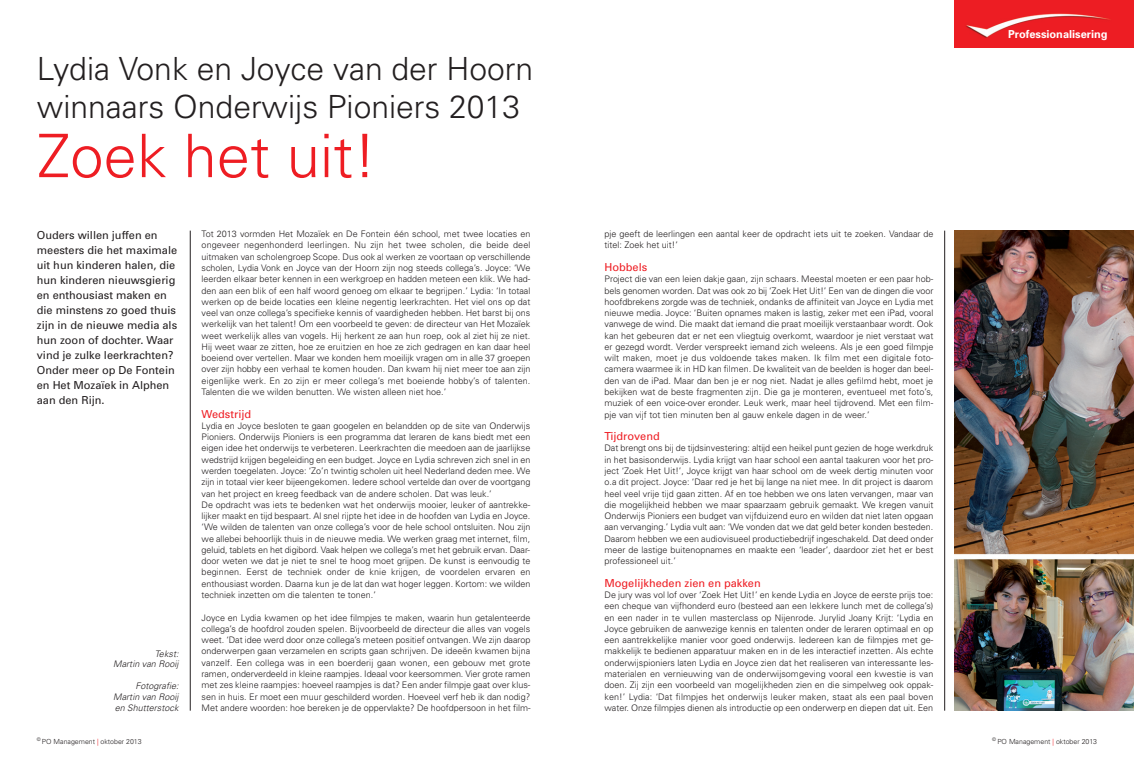
<style>
.page{position:relative;width:1134px;height:766px;background:#fff}
.page>*{position:absolute;margin:0;border:0;box-sizing:border-box;transform-origin:0 0}
.t1{font:300 60px "Univers";color:#ee1d23}
.t2{font:300 31.9px/38.3px "Univers";color:#231f20}
.t3{font:11px/15px "Univers";color:#231f20}
.t4{font:11px "Univers";color:#ee1d23}
.t5{font:700 11px "Univers";color:#fff}
.t6{font:300 9px/11.3px "Univers";color:#231f20;text-align:justify}
.t7{font:italic 300 9px/10.8px "Univers";letter-spacing:.005em;color:#231f20;text-align:right}
.t8{font:300 7px "Univers";color:#231f20}
.s1{color:#ee1d23}
</style>
<div class="page">
<img style="left:954px;top:230px;width:180px;height:480px">
<hr style="left:944px;top:230px;width:1px;height:480px;background:#231f20">
<img style="left:954px;top:0;width:180px;height:47px">
<hr style="left:190px;top:230px;width:1px;height:480px;background:#231f20">
<h2 class="t2" style="left:37px;top:52px;width:498px">Lydia Vonk en Joyce van der Hoorn winnaars Onderwijs Pioniers 2013</h2>
<h1 class="t1" style="left:37px;top:134px;width:341px">Zoek het uit!</h1>
<p class="t3" style="left:37px;top:228px;width:142px">Ouders willen juffen en meesters die het maximale uit hun kinderen halen, die hun kinderen nieuwsgierig en enthousiast maken en die minstens zo goed thuis zijn in de nieuwe media als hun zoon of dochter. Waar vind je zulke leerkrachten?<br>Onder meer op De Fontein en Het Mozaïek in Alphen aan den Rijn.</p>
<p class="t7" style="left:113px;top:648px;width:67px">Tekst:<br>Martin van Rooij</p>
<p class="t7" style="left:113px;top:681px;width:67px;text-align:justify;text-indent:22px">Fotografie:<br>Martin van Rooij en Shutterstock</p>
<p class="t8" style="left:37px;top:738px;width:106px"><sup>©</sup> PO Management <span class="s1">|</span> oktober 2013</p>
<p class="t6" style="left:202px;top:229px;width:330px">Tot 2013 vormden Het Mozaïek en De Fontein één school, met twee locaties en ongeveer negenhonderd leerlingen. Nu zijn het twee scholen, die beide deel uitmaken van scholengroep Scope. Dus ook al werken ze voortaan op verschillende scholen, Lydia Vonk en Joyce van der Hoorn zijn nog steeds collega’s. Joyce: ‘We leerden elkaar beter kennen in een werkgroep en hadden meteen een klik. We had&shy;den aan een blik of een half woord genoeg om elkaar te begrijpen.’ Lydia: ‘In totaal werken op de beide locaties een kleine negentig leerkrachten. Het viel ons op dat veel van onze collega’s specifieke kennis of vaardigheden hebben. Het barst bij ons werkelijk van het talent! Om een voorbeeld te geven: de directeur van Het Mozaïek weet werkelijk alles van vogels. Hij herkent ze aan hun roep, ook al ziet hij ze niet.<br>Hij weet waar ze zitten, hoe ze eruitzien en hoe ze zich gedragen en kan daar heel boeiend over vertellen. Maar we konden hem moeilijk vragen om in alle 37 groepen over zijn hobby een verhaal te komen houden. Dan kwam hij niet meer toe aan zijn eigenlijke werk. En zo zijn er meer collega’s met boeiende hobby’s of talenten.<br>Talenten die we wilden benutten. We wisten alleen niet hoe.’</p>
<p class="t4" style="left:202px;top:409px;width:51px">Wedstrijd</p>
<p class="t6" style="left:202px;top:420px;width:330px;text-align:left">Lydia en Joyce besloten te gaan googelen en belandden op de site van Onderwijs Pioniers. Onderwijs Pioniers is een programma dat leraren de kans biedt met een eigen idee het onderwijs te verbeteren. Leerkrachten die meedoen aan de jaarlijkse wedstrijd krijgen begeleiding en een budget. Joyce en Lydia schreven zich snel in en werden toegelaten. Joyce: ‘Zo’n twintig scholen uit heel Nederland deden mee. We zijn in totaal vier keer bijeengekomen. Iedere school vertelde dan over de voortgang van het project en kreeg feedback van de andere scholen. Dat was leuk.’<br>De opdracht was iets te bedenken wat het onderwijs mooier, leuker of aantrekke&shy;lijker maakt en tijd bespaart. Al snel rijpte het idee in de hoofden van Lydia en Joyce. ‘We wilden de talenten van onze collega’s voor de hele school ontsluiten. Nou zijn we allebei behoorlijk thuis in de nieuwe media. We werken graag met internet, film, geluid, tablets en het digibord. Vaak helpen we collega’s met het gebruik ervan. Daar&shy;door weten we dat je niet te snel te hoog moet grijpen. De kunst is eenvoudig te beginnen. Eerst de techniek onder de knie krijgen, de voordelen ervaren en enthousiast worden. Daarna kun je de lat dan wat hoger leggen. Kortom: we wilden techniek inzetten om die talenten te tonen.’</p>
<p class="t6" style="left:202px;top:612px;width:330px">Joyce en Lydia kwamen op het idee filmpjes te maken, waarin hun getalenteerde collega’s de hoofdrol zouden spelen. Bijvoorbeeld de directeur die alles van vogels weet. ‘Dat idee werd door onze collega’s meteen positief ontvangen. We zijn daarop onderwerpen gaan verzamelen en scripts gaan schrijven. De ideeën kwamen bijna vanzelf. Een collega was in een boerderij gaan wonen, een gebouw met grote ramen, onderverdeeld in kleine raampjes. Ideaal voor keersommen. Vier grote ramen met zes kleine raampjes: hoeveel raampjes is dat? Een ander filmpje gaat over klus&shy;sen in huis. Er moet een muur geschilderd worden. Hoeveel verf heb ik dan nodig?<br>Met andere woorden: hoe bereken je de oppervlakte? De hoofdpersoon in het film-</p>
<p class="t5" style="left:1008px;top:30px;width:101px">Professionalisering</p>
<p class="t6" style="left:604px;top:229px;width:330px">pje geeft de leerlingen een aantal keer de opdracht iets uit te zoeken. Vandaar de titel: Zoek het uit!’</p>
<p class="t4" style="left:604px;top:263px;width:44px">Hobbels</p>
<p class="t6" style="left:604px;top:274px;width:330px">Project die van een leien dakje gaan, zijn schaars. Meestal moeten er een paar hob&shy;bels genomen worden. Dat was ook zo bij ‘Zoek Het Uit!’ Een van de dingen die voor hoofdbrekens zorgde was de techniek, ondanks de affiniteit van Joyce en Lydia met nieuwe media. Joyce: ‘Buiten opnames maken is lastig, zeker met een iPad, vooral vanwege de wind. Die maakt dat iemand die praat moeilijk verstaanbaar wordt. Ook kan het gebeuren dat er net een vliegtuig overkomt, waardoor je niet verstaat wat er gezegd wordt. Verder verspreekt iemand zich weleens. Als je een goed filmpje wilt maken, moet je dus voldoende takes maken. Ik film met een digitale foto&shy;camera waarmee ik in HD kan filmen. De kwaliteit van de beelden is hoger dan beel&shy;den van de iPad. Maar dan ben je er nog niet. Nadat je alles gefilmd hebt, moet je bekijken wat de beste fragmenten zijn. Die ga je monteren, eventueel met foto’s, muziek of een voice-over eronder. Leuk werk, maar heel tijdrovend. Met een film&shy;pje van vijf tot tien minuten ben al gauw enkele dagen in de weer.’</p>
<p class="t4" style="left:604px;top:432px;width:57px">Tijdrovend</p>
<p class="t6" style="left:604px;top:443px;width:330px">Dat brengt ons bij de tijdsinvestering: altijd een heikel punt gezien de hoge werkdruk in het basisonderwijs. Lydia krijgt van haar school een aantal taakuren voor het pro&shy;ject ‘Zoek Het Uit!’, Joyce krijgt van haar school om de week dertig minuten voor o.a dit project. Joyce: ‘Daar red je het bij lange na niet mee. In dit project is daarom heel veel vrije tijd gaan zitten. Af en toe hebben we ons laten vervangen, maar van die mogelijkheid hebben we maar spaarzaam gebruik gemaakt. We kregen vanuit Onderwijs Pioniers een budget van vijfduizend euro en wilden dat niet laten opgaan aan vervanging.’ Lydia vult aan: ‘We vonden dat we dat geld beter konden besteden.<br>Daarom hebben we een audiovisueel productiebedrijf ingeschakeld. Dat deed onder meer de lastige buitenopnames en maakte een ‘leader’, daardoor ziet het er best professioneel uit.’</p>
<p class="t4" style="left:604px;top:578px;width:158px">Mogelijkheden zien en pakken</p>
<p class="t6" style="left:604px;top:590px;width:330px">De jury was vol lof over ‘Zoek Het Uit!’ en kende Lydia en Joyce de eerste prijs toe: een cheque van vijfhonderd euro (besteed aan een lekkere lunch met de collega’s) en een nader in te vullen masterclass op Nijenrode. Jurylid Joany Krijt: ‘Lydia en Joyce gebruiken de aanwezige kennis en talenten onder de leraren optimaal en op een aantrekkelijke manier voor goed onderwijs. Iedereen kan de filmpjes met ge&shy;makkelijk te bedienen apparatuur maken en in de les interactief inzetten. Als echte onderwijspioniers laten Lydia en Joyce zien dat het realiseren van interessante les&shy;materialen en vernieuwing van de onderwijsomgeving vooral een kwestie is van doen. Zij zijn een voorbeeld van mogelijkheden zien en die simpelweg ook oppak&shy;ken!’ Lydia: ‘Dat filmpjes het onderwijs leuker maken, staat als een paal boven water. Onze filmpjes dienen als introductie op een onderwerp en diepen dat uit. Een</p>
<p class="t8" style="left:992px;top:738px;width:106px"><sup>©</sup> PO Management <span class="s1">|</span> oktober 2013</p>
</div>
